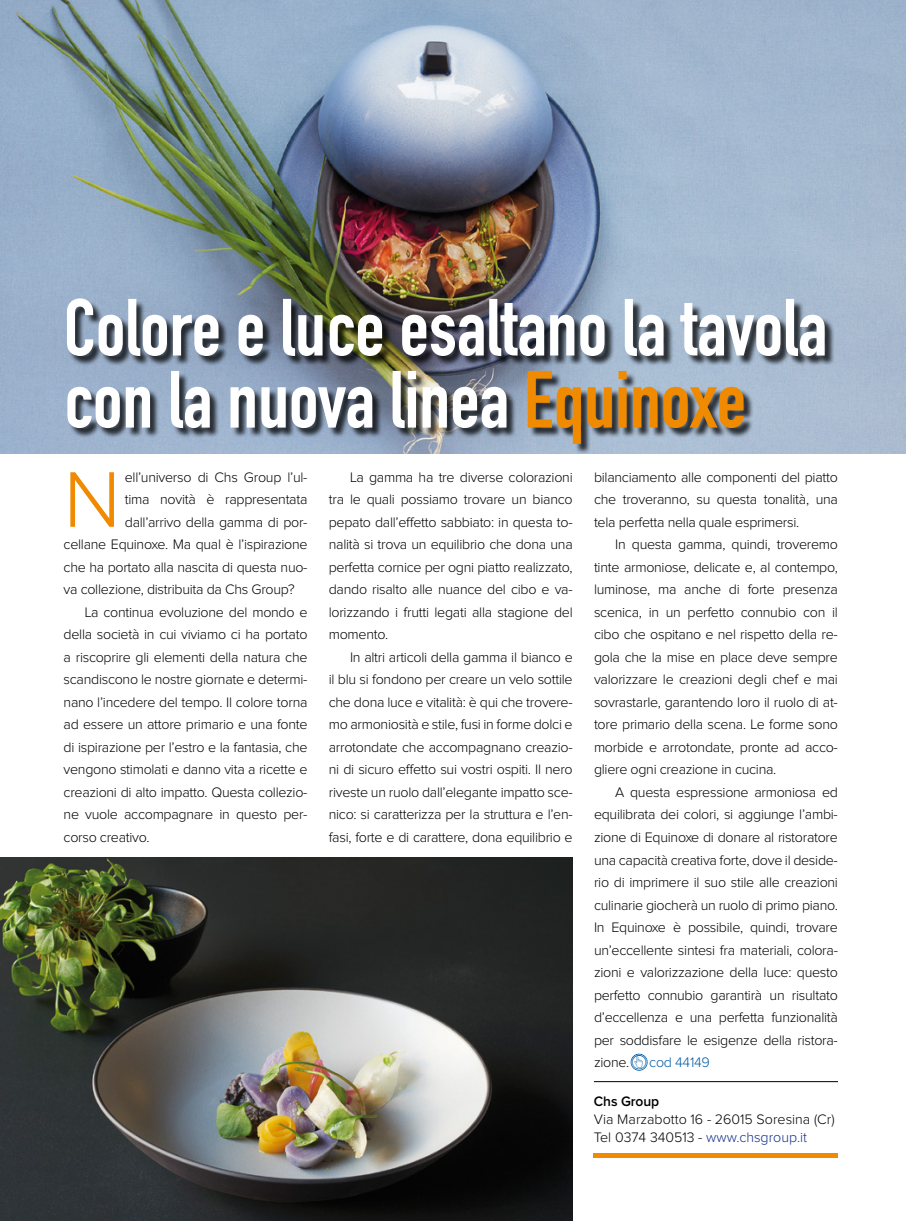
<style>
.page{position:relative;width:906px;height:1221px;background:#fff}
.page>*{position:absolute;margin:0;border:0;box-sizing:border-box;transform-origin:0 0}
.t1{font:300 81.75px "Proxima Nova";color:#f08a00}
.t2{font:79.5px/72px "DIN Engschrift Std";color:#fff}
.t3{font:300 14.25px/22.5px "Proxima Nova";letter-spacing:-.02em;color:#000;text-align:justify}
.t4{font:300 14.25px/18px "Proxima Nova";color:#000}
.t5{font:600 14.25px "Proxima Nova";letter-spacing:-.005em;color:#000}
.s1{color:#f08a00}
.s2{font-family:"Dito A";font-weight:400;color:#fff}
.s3{color:#005aa5}
.s4{color:#112f87}
</style>
<div class="page">
<div style="left:594px;top:1152px;width:244px;height:5px;background:#f08a00"></div>
<svg style="left:630px;top:1053px;width:18px;height:18px"></svg>
<img style="left:0;top:857px;width:573px;height:363px">
<img style="left:0;top:0;width:906px;height:453px">
<div style="left:69px;top:300px;width:766px;height:154px;background:#000;opacity:.75"></div>
<hr style="left:594px;top:1081px;width:244px;height:1px;background:#000">
<h2 class="t2" style="left:64px;top:292px;width:765px">Colore e luce esaltano la tavola con la nuova linea <span class="s1">Equinoxe</span></h2>
<h1 class="t1" style="left:64px;top:462px;width:59px">N</h1>
<p class="t3" style="left:125px;top:466px;width:184px">ell’universo di Chs Group l’ul-</p>
<p class="t3" style="left:125px;top:489px;width:184px">tima novità è rappresentata</p>
<p class="t3" style="left:125px;top:511px;width:184px">dall’arrivo della gamma di por-</p>
<p class="t3" style="left:64px;top:534px;width:245px">cellane Equinoxe. Ma qual è l’ispirazione</p>
<p class="t3" style="left:64px;top:556px;width:245px">che ha portato alla nascita di questa nuo-</p>
<p class="t3" style="left:64px;top:579px;width:232px">va collezione, distribuita da Chs Group?</p>
<p class="t3" style="left:85px;top:601px;width:224px">La continua evoluzione del mondo e</p>
<p class="t3" style="left:64px;top:624px;width:245px">della società in cui viviamo ci ha portato</p>
<p class="t3" style="left:64px;top:646px;width:245px">a riscoprire gli elementi della natura che</p>
<p class="t3" style="left:64px;top:669px;width:245px">scandiscono le nostre giornate e determi-</p>
<p class="t3" style="left:64px;top:691px;width:245px">nano l’incedere del tempo. Il colore torna</p>
<p class="t3" style="left:64px;top:714px;width:245px">ad essere un attore primario e una fonte</p>
<p class="t3" style="left:64px;top:736px;width:245px">di ispirazione per l’estro e la fantasia, che</p>
<p class="t3" style="left:64px;top:759px;width:245px">vengono stimolati e danno vita a ricette e</p>
<p class="t3" style="left:64px;top:781px;width:245px">creazioni di alto impatto. Questa collezio-</p>
<p class="t3" style="left:64px;top:804px;width:245px">ne vuole accompagnare in questo per-</p>
<p class="t3" style="left:64px;top:826px;width:88px">corso creativo.</p>
<p class="t3" style="left:329px;top:466px;width:245px;text-indent:21px">La gamma ha tre diverse colorazioni tra le quali possiamo trovare un bianco pepato dall’effetto sabbiato: in questa to&shy;nalità si trova un equilibrio che dona una perfetta cornice per ogni piatto realizzato, dando risalto alle nuance del cibo e va&shy;lorizzando i frutti legati alla stagione del momento.</p>
<p class="t3" style="left:329px;top:646px;width:245px;text-indent:21px">In altri articoli della gamma il bianco e il blu si fondono per creare un velo sottile che dona luce e vitalità: è qui che trovere&shy;mo armoniosità e stile, fusi in forme dolci e arrotondate che accompagnano creazio&shy;ni di sicuro effetto sui vostri ospiti. Il nero riveste un ruolo dall’elegante impatto sce&shy;nico: si caratterizza per la struttura e l’en&shy;fasi, forte e di carattere, dona equilibrio e</p>
<p class="t3" style="left:594px;top:466px;width:245px">bilanciamento alle componenti del piatto che troveranno, su questa tonalità, una tela perfetta nella quale esprimersi.</p>
<p class="t3" style="left:594px;top:534px;width:245px;text-indent:21px">In questa gamma, quindi, troveremo tinte armoniose, delicate e, al contempo, luminose, ma anche di forte presenza scenica, in un perfetto connubio con il cibo che ospitano e nel rispetto della re&shy;gola che la mise en place deve sempre valorizzare le creazioni degli chef e mai sovrastarle, garantendo loro il ruolo di at&shy;tore primario della scena. Le forme sono morbide e arrotondate, pronte ad acco&shy;gliere ogni creazione in cucina.</p>
<p class="t3" style="left:594px;top:781px;width:245px;text-indent:21px">A questa espressione armoniosa ed equilibrata dei colori, si aggiunge l’ambi&shy;zione di Equinoxe di donare al ristoratore una capacità creativa forte, dove il deside&shy;rio di imprimere il suo stile alle creazioni culinarie giocherà un ruolo di primo piano.<br>In Equinoxe è possibile, quindi, trovare un’eccellente sintesi fra materiali, colora&shy;zioni e valorizzazione della luce: questo perfetto connubio garantirà un risultato d’eccellenza e una perfetta funzionalità per soddisfare le esigenze della ristora&shy;zione. <span class="s2">B</span> <span class="s3">cod 44149</span></p>
<p class="t5" style="left:594px;top:1094px;width:67px">Chs Group</p>
<p class="t4" style="left:594px;top:1110px;width:242px">Via Marzabotto 16 - 26015 Soresina (Cr)<br>Tel 0374 340513 - <span class="s4">www.chsgroup.it</span></p>
</div>
